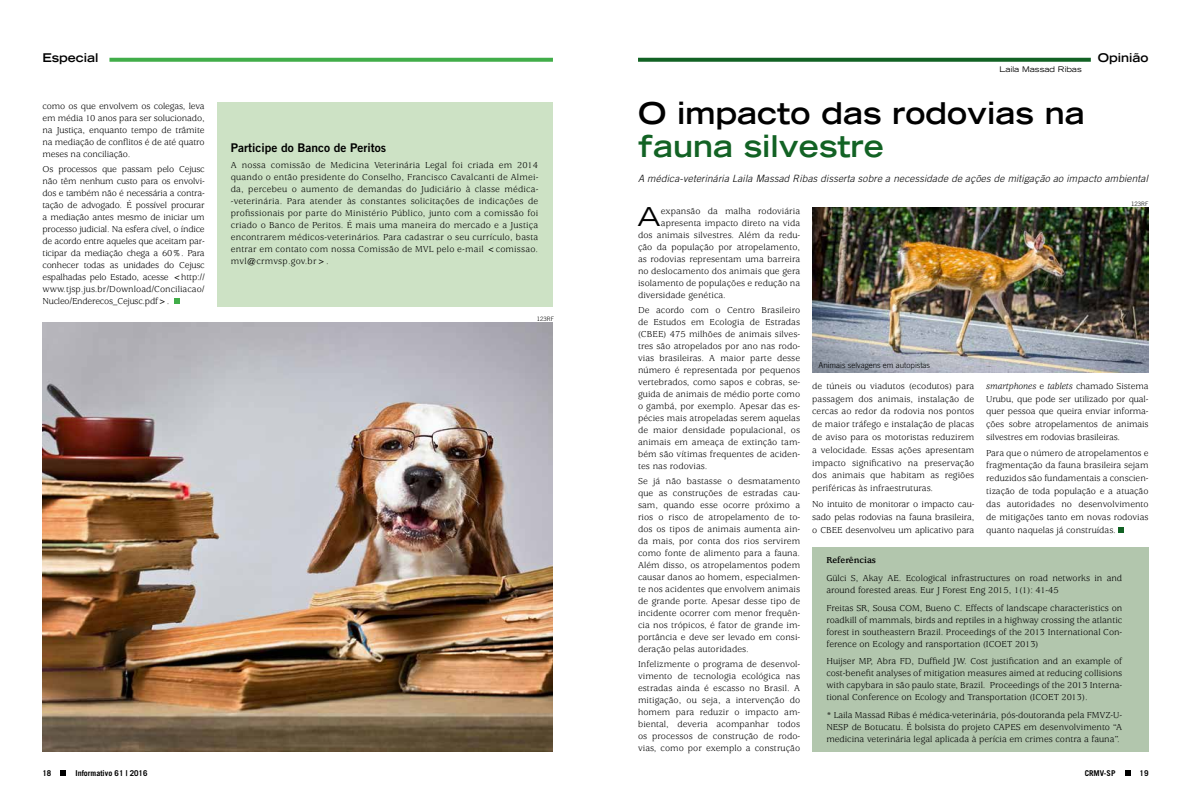
<style>
.page{position:relative;width:1191px;height:794px;background:#fff}
.page>*{position:absolute;margin:0;border:0;box-sizing:border-box;transform-origin:0 0}
.t1{font:700 expanded 30px "Trade Gothic LT Std";color:#000}
.t2{font:700 expanded 30px "Trade Gothic LT Std";color:#126224}
.t3{font:expanded 26px "Trade Gothic LT Std";color:#000}
.t4{font:12px "Trade Gothic LT Std Bd 2";color:#000}
.t5{font:700 expanded 12px "Trade Gothic LT Std";color:#000}
.t6{font:italic 300 10px "Trade Gothic LT Std";letter-spacing:.02em;color:#000}
.t7{font:9.5px/12px "Usherwood Std";color:#000;text-align:justify}
.t8{font:700 9.5px "Usherwood Std";color:#000}
.t9{font:700 8px "Trade Gothic LT Std";color:#000}
.t10{font:300 8px "Trade Gothic LT Std";color:#000}
.t11{font:expanded 7.7px "Trade Gothic LT Std";color:#000}
.t12{font:300 6px "Trade Gothic LT Std";color:#000}
.s1{font-style:italic}
</style>
<div class="page">
<svg style="left:61px;top:770px;width:5px;height:5px"></svg>
<svg style="left:1125px;top:770px;width:5px;height:5px"></svg>
<div style="left:217px;top:102px;width:335px;height:205px;background:#cde2c5"></div>
<svg style="left:109px;top:58px;width:444px;height:4px;background:#4cb254"></svg>
<svg style="left:638px;top:58px;width:452px;height:4px;background:#206b31"></svg>
<div style="left:812px;top:547px;width:336px;height:204px;background:#b2c6ad"></div>
<svg style="left:1118px;top:527px;width:6px;height:6px"></svg>
<img style="left:43px;top:322px;width:509px;height:429px">
<img style="left:812px;top:208px;width:336px;height:165px">
<svg style="left:174px;top:298px;width:6px;height:6px"></svg>
<p class="t5" style="left:43px;top:50px;width:58px">Especial</p>
<p class="t5" style="left:1097px;top:50px;width:52px">Opinião</p>
<p class="t7" style="left:43px;top:100px;width:164px">como os que envolvem os colegas, leva em média 10 anos para ser solucionado, na Justiça, enquanto tempo de trâmite na mediação de conflitos é de até quatro meses na conciliação.</p>
<p class="t7" style="left:43px;top:163px;width:164px">Os processos que passam pelo Cejusc não têm nenhum custo para os envolvi&shy;dos e também não é necessária a contra&shy;tação de advogado. É possível procurar a mediação antes mesmo de iniciar um processo judicial. Na esfera cível, o índice de acordo entre aqueles que aceitam par&shy;ticipar da mediação chega a 60%. Para conhecer todas as unidades do Cejusc espalhadas pelo Estado, acesse &lt;http:// www.tjsp.jus.br/Download/Conciliacao/ Nucleo/Enderecos_Cejusc.pdf&gt;.</p>
<p class="t4" style="left:231px;top:140px;width:157px">Participe do Banco de Peritos</p>
<p class="t7" style="left:231px;top:159px;width:309px">A nossa comissão de Medicina Veterinária Legal foi criada em 2014 quando o então presidente do Conselho, Francisco Cavalcanti de Almei&shy;da, percebeu o aumento de demandas do Judiciário à classe médica--veterinária. Para atender às constantes solicitações de indicações de profissionais por parte do Ministério Público, junto com a comissão foi criado o Banco de Peritos. É mais uma maneira do mercado e a Justiça encontrarem médicos-veterinários. Para cadastrar o seu currículo, basta entrar em contato com nossa Comissão de MVL pelo e-mail &lt;comissao. mvl@crmvsp.gov.br&gt;.</p>
<p class="t12" style="left:537px;top:315px;width:19px">123RF</p>
<p class="t11" style="left:999px;top:64px;width:84px">Laila Massad Ribas</p>
<h1 class="t1" style="left:638px;top:94px;width:448px">O impacto das rodovias na</h1>
<h1 class="t2" style="left:638px;top:127px;width:247px">fauna silvestre</h1>
<p class="t6" style="left:638px;top:172px;width:511px">A médica-veterinária Laila Massad Ribas disserta sobre a necessidade de ações de mitigação ao impacto ambiental</p>
<p class="t12" style="left:1131px;top:200px;width:19px">123RF</p>
<h2 class="t3" style="left:637px;top:200px;width:25px">A</h2>
<p class="t7" style="left:661px;top:206px;width:141px">expansão da malha rodoviária</p>
<p class="t7" style="left:661px;top:218px;width:141px">apresenta impacto direto na vida</p>
<p class="t7" style="left:638px;top:230px;width:164px">dos animais silvestres. Além da redu-</p>
<p class="t7" style="left:638px;top:242px;width:164px">ção da população por atropelamento,</p>
<p class="t7" style="left:638px;top:254px;width:164px">as rodovias representam uma barreira</p>
<p class="t7" style="left:638px;top:266px;width:164px">no deslocamento dos animais que gera</p>
<p class="t7" style="left:638px;top:278px;width:164px">isolamento de populações e redução na</p>
<p class="t7" style="left:638px;top:290px;width:89px">diversidade genética.</p>
<p class="t7" style="left:638px;top:304px;width:164px">De acordo com o Centro Brasileiro de Estudos em Ecologia de Estradas (CBEE) 475 milhões de animais silves&shy;tres são atropelados por ano nas rodo&shy;vias brasileiras. A maior parte desse número é representada por pequenos vertebrados, como sapos e cobras, se&shy;guida de animais de médio porte como o gambá, por exemplo. Apesar das es&shy;pécies mais atropeladas serem aquelas de maior densidade populacional, os animais em ameaça de extinção tam&shy;bém são vítimas frequentes de aciden&shy;tes nas rodovias.</p>
<p class="t7" style="left:638px;top:475px;width:164px">Se já não bastasse o desmatamento que as construções de estradas cau&shy;sam, quando esse ocorre próximo a rios o risco de atropelamento de to&shy;dos os tipos de animais aumenta ain&shy;da mais, por conta dos rios servirem como fonte de alimento para a fauna.<br>Além disso, os atropelamentos podem causar danos ao homem, especialmen&shy;te nos acidentes que envolvem animais de grande porte. Apesar desse tipo de incidente ocorrer com menor frequên&shy;cia nos trópicos, é fator de grande im&shy;portância e deve ser levado em consi&shy;deração pelas autoridades.</p>
<p class="t7" style="left:638px;top:658px;width:164px">Infelizmente o programa de desenvol&shy;vimento de tecnologia ecológica nas estradas ainda é escasso no Brasil. A mitigação, ou seja, a intervenção do homem para reduzir o impacto am&shy;biental, deveria acompanhar todos os processos de construção de rodo&shy;vias, como por exemplo a construção</p>
<p class="t10" style="left:818px;top:360px;width:113px">Animais selvagens em autopistas</p>
<p class="t7" style="left:812px;top:380px;width:164px;line-height:12.8px">de túneis ou viadutos (ecodutos) para passagem dos animais, instalação de cercas ao redor da rodovia nos pontos de maior tráfego e instalação de placas de aviso para os motoristas reduzirem a velocidade. Essas ações apresentam impacto significativo na preservação dos animais que habitam as regiões periféricas às infraestruturas.</p>
<p class="t7" style="left:812px;top:498px;width:164px;line-height:12.8px">No intuito de monitorar o impacto cau&shy;sado pelas rodovias na fauna brasileira, o CBEE desenvolveu um aplicativo para</p>
<p class="t7" style="left:986px;top:380px;width:164px;line-height:12.8px"><span class="s1">smartphones</span> e <span class="s1">tablets</span> chamado Sistema Urubu, que pode ser utilizado por qual&shy;quer pessoa que queira enviar informa&shy;ções sobre atropelamentos de animais silvestres em rodovias brasileiras.</p>
<p class="t7" style="left:986px;top:446px;width:164px;line-height:12.8px">Para que o número de atropelamentos e fragmentação da fauna brasileira sejam reduzidos são fundamentais a conscien&shy;tização de toda população e a atuação das autoridades no desenvolvimento de mitigações tanto em novas rodovias quanto naquelas já construídas.</p>
<p class="t8" style="left:826px;top:555px;width:51px">Referências</p>
<p class="t7" style="left:826px;top:572px;width:297px">Gülci S, Akay AE. Ecological infrastructures on road networks in and around forested areas. Eur J Forest Eng 2015, 1(1): 41-45</p>
<p class="t7" style="left:826px;top:602px;width:297px">Freitas SR, Sousa COM, Bueno C. Effects of landscape characteristics on roadkill of mammals, birds and reptiles in a highway crossing the atlantic forest in southeastern Brazil. Proceedings of the 2013 International Con&shy;ference on Ecology and ransportation (ICOET 2013)</p>
<p class="t7" style="left:826px;top:655px;width:297px">Huijser MP, Abra FD, Duffield JW. Cost justification and an example of cost-benefit analyses of mitigation measures aimed at reducing collisions with capybara in são paulo state, Brazil. Proceedings of the 2013 Interna&shy;tional Conference on Ecology and Transportation (ICOET 2013).</p>
<p class="t7" style="left:826px;top:709px;width:297px">* Laila Massad Ribas é médica-veterinária, pós-doutoranda pela FMVZ-U-NESP de Botucatu. É bolsista do projeto CAPES em desenvolvimento “A medicina veterinária legal aplicada à perícia em crimes contra a fauna”.</p>
<p class="t9" style="left:43px;top:768px;width:10px">18</p>
<p class="t9" style="left:75px;top:768px;width:74px">Informativo 61 | 2016</p>
<p class="t9" style="left:1084px;top:768px;width:32px">CRMV-SP</p>
<p class="t9" style="left:1139px;top:768px;width:10px">19</p>
</div>
